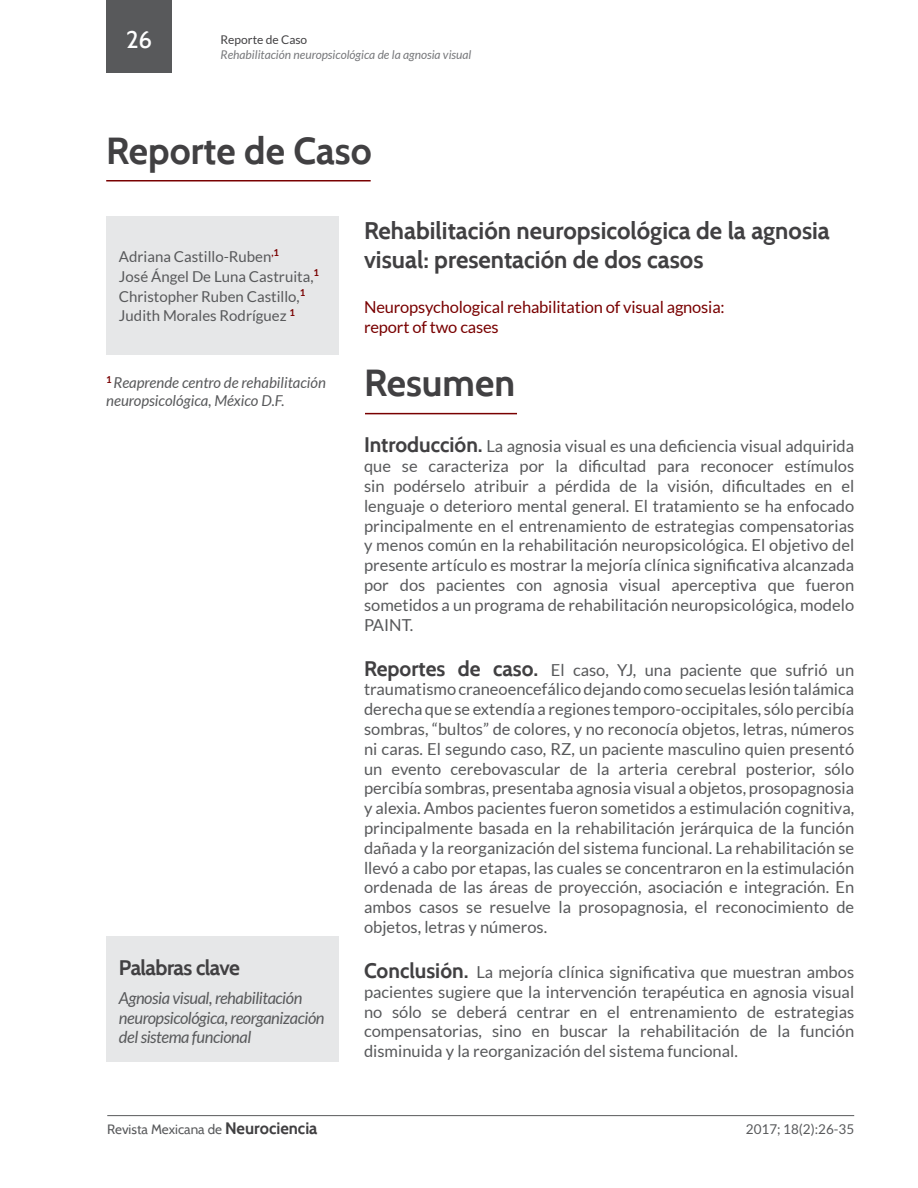
<style>
.page{position:relative;width:918px;height:1188px;background:#fff}
.page>*{position:absolute;margin:0;border:0;box-sizing:border-box;transform-origin:0 0}
.t1{font:700 37.5px "Cabin";color:#414042}
.t2{font:700 24px/28.8px "Cabin";color:#414042}
.t3{font:500 24px "Cabin";color:#fff}
.t4{font:700 21px "Cabin";letter-spacing:-.025em;color:#414042}
.t5{font:16.5px/19.8px "Lato";color:#58595b;text-align:justify}
.t6{font:italic 16.5px/19.8px "Lato";letter-spacing:-.025em;color:#58595b}
.t7{font:16.5px/19.8px "Lato";letter-spacing:-.01em;color:#790000}
.t8{font:15px/19.8px "Lato";color:#58595b}
.t9{font:italic 15px/18px "Lato";color:#58595b}
.t10{font:13.5px "Cabin";color:#58595b}
.t11{font:13.5px "Lato";color:#58595b}
.t12{font:italic 12px "Lato";color:#77787b}
.t13{font:12px "Lato";color:#414042}
.s1{font-family:"Cabin";font-weight:700;font-size:21px;color:#414042}
.s2{font-weight:700;font-size:16.5px;color:#414042}
</style>
<div class="page">
<hr style="left:107px;top:1115px;width:747px;height:1px;background:#58595b">
<div style="left:107px;top:0;width:65px;height:72px;background:#58595b"></div>
<hr style="left:106px;top:180px;width:265px;height:2px;background:#790000">
<div style="left:106px;top:216px;width:233px;height:138px;background:#e6e7e8"></div>
<hr style="left:365px;top:413px;width:152px;height:1px;background:#790000">
<div style="left:106px;top:936px;width:233px;height:126px;background:#e6e7e8"></div>
<h2 class="t3" style="left:126px;top:25px;width:28px">26</h2>
<p class="t13" style="left:221px;top:33px;width:88px">Reporte de Caso</p>
<p class="t12" style="left:221px;top:48px;width:252px">Rehabilitación neuropsicológica de la agnosia visual</p>
<h1 class="t1" style="left:106px;top:128px;width:267px">Reporte de Caso</h1>
<p class="t8" style="left:119px;top:247px;width:202px">Adriana Castillo-Ruben<sup>,1<br></sup>José Ángel De Luna Castruita,<sup>1<br></sup>Christopher Ruben Castillo,<sup>1<br></sup>Judith Morales Rodríguez <sup>1</sup></p>
<p class="t9" style="left:106px;top:374px;width:221px"><sup>1</sup> Reaprende centro de rehabilitación neuropsicológica, México D.F.</p>
<p class="t4" style="left:119px;top:955px;width:123px">Palabras clave</p>
<p class="t6" style="left:119px;top:988px;width:207px">Agnosia visual, rehabilitación neuropsicológica, reorganización del sistema funcional</p>
<h2 class="t2" style="left:364px;top:216px;width:467px">Rehabilitación neuropsicológica de la agnosia visual: presentación de dos casos</h2>
<p class="t7" style="left:364px;top:297px;width:362px">Neuropsychological rehabilitation of visual agnosia: report of two cases</p>
<h1 class="t1" style="left:364px;top:361px;width:153px">Resumen</h1>
<p class="t5" style="left:364px;top:436px;width:492px"><span class="s1">Introducción.</span> La agnosia visual es una deficiencia visual adquirida que se caracteriza por la dificultad para reconocer estímulos sin podérselo atribuir a pérdida de la visión, dificultades en el lenguaje o deterioro mental general. El tratamiento se ha enfocado principalmente en el entrenamiento de estrategias compensatorias y menos común en la rehabilitación neuropsicológica. El objetivo del presente artículo es mostrar la mejoría clínica significativa alcanzada por dos pacientes con agnosia visual aperceptiva que fueron sometidos a un programa de rehabilitación neuropsicológica, modelo PAINT.</p>
<p class="t5" style="left:364px;top:660px;width:492px"><span class="s1">Reportes de caso.</span> El caso, YJ, una paciente que sufrió un traumatismo craneoencefálico dejando como secuelas lesión talámica derecha que se extendía a regiones temporo-occipitales, sólo percibía sombras, “bultos” de colores, y no reconocía objetos, letras, números ni caras. El segundo caso, RZ, un paciente masculino quien presentó un evento cerebovascular de la arteria cerebral posterior, sólo percibía sombras, presentaba agnosia visual a objetos, prosopagnosia y alexia. Ambos pacientes fueron sometidos a estimulación cognitiva, principalmente basada en la rehabilitación jerárquica de la función dañada y la reorganización del sistema funcional. La rehabilitación se llevó a cabo por etapas, las cuales se concentraron en la estimulación ordenada de las áreas de proyección, asociación e integración. En ambos casos se resuelve la prosopagnosia, el reconocimiento de objetos, letras y números.</p>
<p class="t5" style="left:364px;top:962px;width:492px"><span class="s1">Conclusión.</span> La mejoría clínica significativa que muestran ambos pacientes sugiere que la intervención terapéutica en agnosia visual no sólo se deberá centrar en el entrenamiento de estrategias compensatorias, sino en buscar la rehabilitación de la función disminuida y la reorganización del sistema funcional.</p>
<p class="t10" style="left:107px;top:1121px;width:212px">Revista Mexicana de <span class="s2">Neurociencia</span></p>
<p class="t11" style="left:746px;top:1122px;width:110px">2017; 18(2):26-35</p>
</div>
